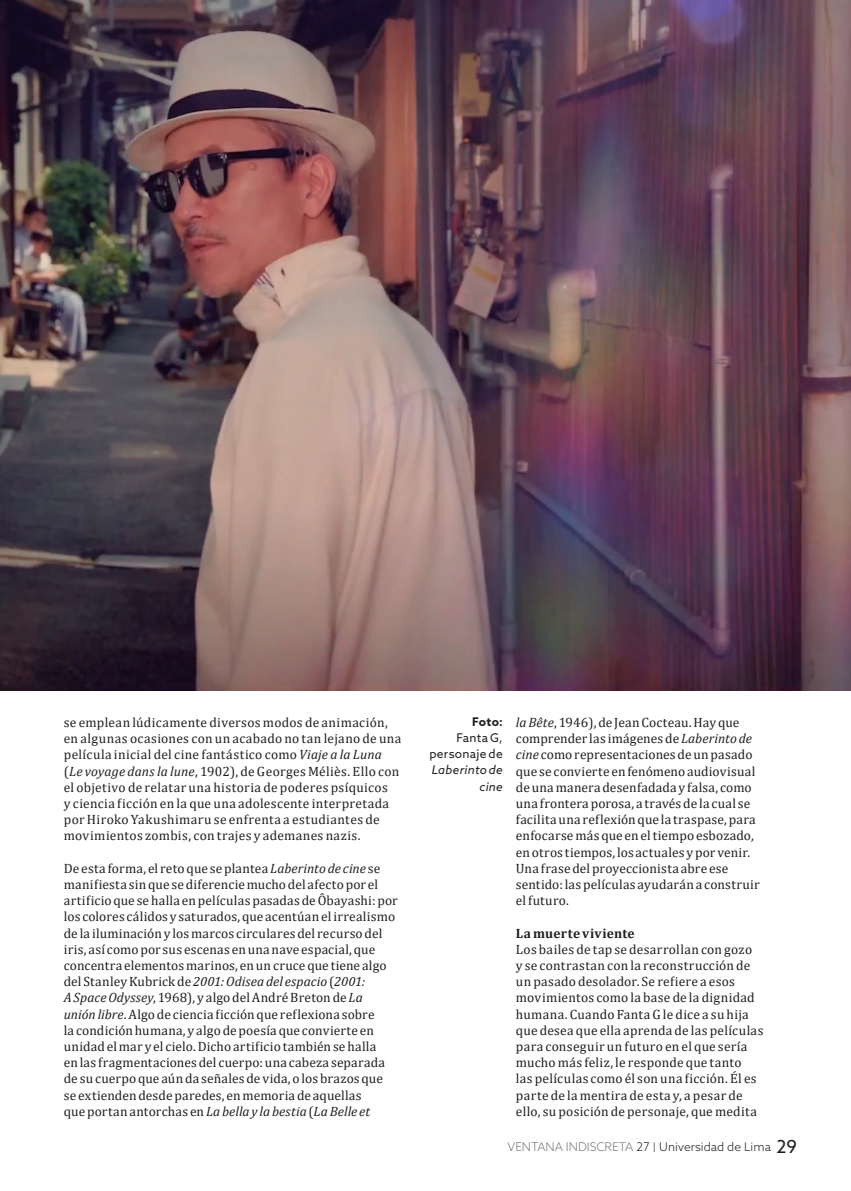
<style>
.page{position:relative;width:851px;height:1191px;background:#fff}
.page>*{position:absolute;margin:0;border:0;box-sizing:border-box;transform-origin:0 0}
._0_CUERPO_DE_TXT_nue{font:13.5px/16.2px "Cambria";letter-spacing:.015em;color:#231f20}
.intertitulo_nueva_ve{font:700 13.5px "Cambria";letter-spacing:.02em;color:#231f20}
.t1{font:300 12px "Azo Sans";color:#231f20}
.LEYENDA_CURSIVA{font:12px/16.2px "Azo Sans";letter-spacing:.02em;color:#231f20;text-align:right}
.leyenda_no_cursiva{font:700 12px "Azo Sans";color:#231f20}
.s1{font-style:italic}
.s2{color:#76787b}
.s3{font-size:9.6px}
.s4{font-weight:400;font-size:18px}
</style>
<div class="page">
<img style="left:0;top:0;width:850px;height:690px">
<p class="_0_CUERPO_DE_TXT_nue" style="left:64px;top:714px;width:339px">se emplean lúdicamente diversos modos de animación, en algunas ocasiones con un acabado no tan lejano de una película inicial del cine fantástico como <span class="s1">Viaje a la Luna </span>(<span class="s1">Le voyage dans la lune</span>, 1902), de Georges Méliès. Ello con el objetivo de relatar una historia de poderes psíquicos<br>y ciencia ficción en la que una adolescente interpretada por Hiroko Yakushimaru se enfrenta a estudiantes de movimientos zombis, con trajes y ademanes nazis.</p>
<p class="_0_CUERPO_DE_TXT_nue" style="left:64px;top:860px;width:335px">De esta forma, el reto que se plantea <span class="s1">Laberinto de cine</span> se manifiesta sin que se diferencie mucho del afecto por el artificio que se halla en películas pasadas de Ôbayashi: por los colores cálidos y saturados, que acentúan el irrealismo de la iluminación y los marcos circulares del recurso del iris, así como por sus escenas en una nave espacial, que concentra elementos marinos, en un cruce que tiene algo del Stanley Kubrick de <span class="s1">2001: Odisea del espacio</span> (<span class="s1">2001:<br>A Space Odyssey</span>, 1968), y algo del André Breton de <span class="s1">La unión libre</span>. Algo de ciencia ficción que reflexiona sobre<br>la condición humana, y algo de poesía que convierte en unidad el mar y el cielo. Dicho artificio también se halla<br>en las fragmentaciones del cuerpo: una cabeza separada de su cuerpo que aún da señales de vida, o los brazos que se extienden desde paredes, en memoria de aquellas<br>que portan antorchas en <span class="s1">La bella y la bestia</span> (<span class="s1">La Belle et</span></p>
<p class="leyenda_no_cursiva" style="left:472px;top:713px;width:32px">Foto:</p>
<p class="LEYENDA_CURSIVA" style="left:429px;top:729px;width:75px">Fanta G, personaje de<br><span class="s1">Laberinto de cine</span></p>
<p class="_0_CUERPO_DE_TXT_nue" style="left:516px;top:714px;width:245px"><span class="s1">la Bête</span>, 1946), de Jean Cocteau. Hay que comprender las imágenes de <span class="s1">Laberinto de cine</span> como representaciones de un pasado que se convierte en fenómeno audiovisual de una manera desenfadada y falsa, como una frontera porosa, a través de la cual se facilita una reflexión que la traspase, para enfocarse más que en el tiempo esbozado, en otros tiempos, los actuales y por venir.<br>Una frase del proyeccionista abre ese sentido: las películas ayudarán a construir el futuro.</p>
<p class="intertitulo_nueva_ve" style="left:516px;top:923px;width:120px">La muerte viviente</p>
<p class="_0_CUERPO_DE_TXT_nue" style="left:516px;top:941px;width:249px">Los bailes de tap se desarrollan con gozo<br>y se contrastan con la reconstrucción de un pasado desolador. Se refiere a esos movimientos como la base de la dignidad humana. Cuando Fanta G le dice a su hija que desea que ella aprenda de las películas para conseguir un futuro en el que sería mucho más feliz, le responde que tanto<br>las películas como él son una ficción. Él es parte de la mentira de esta y, a pesar de ello, su posición de personaje, que medita</p>
<p class="t1" style="left:507px;top:1139px;width:291px"><span class="s2">VENTANA INDISCRETA</span> 27 <span class="s3">|</span> Universidad de Lima <span class="s4">29</span></p>
</div>
